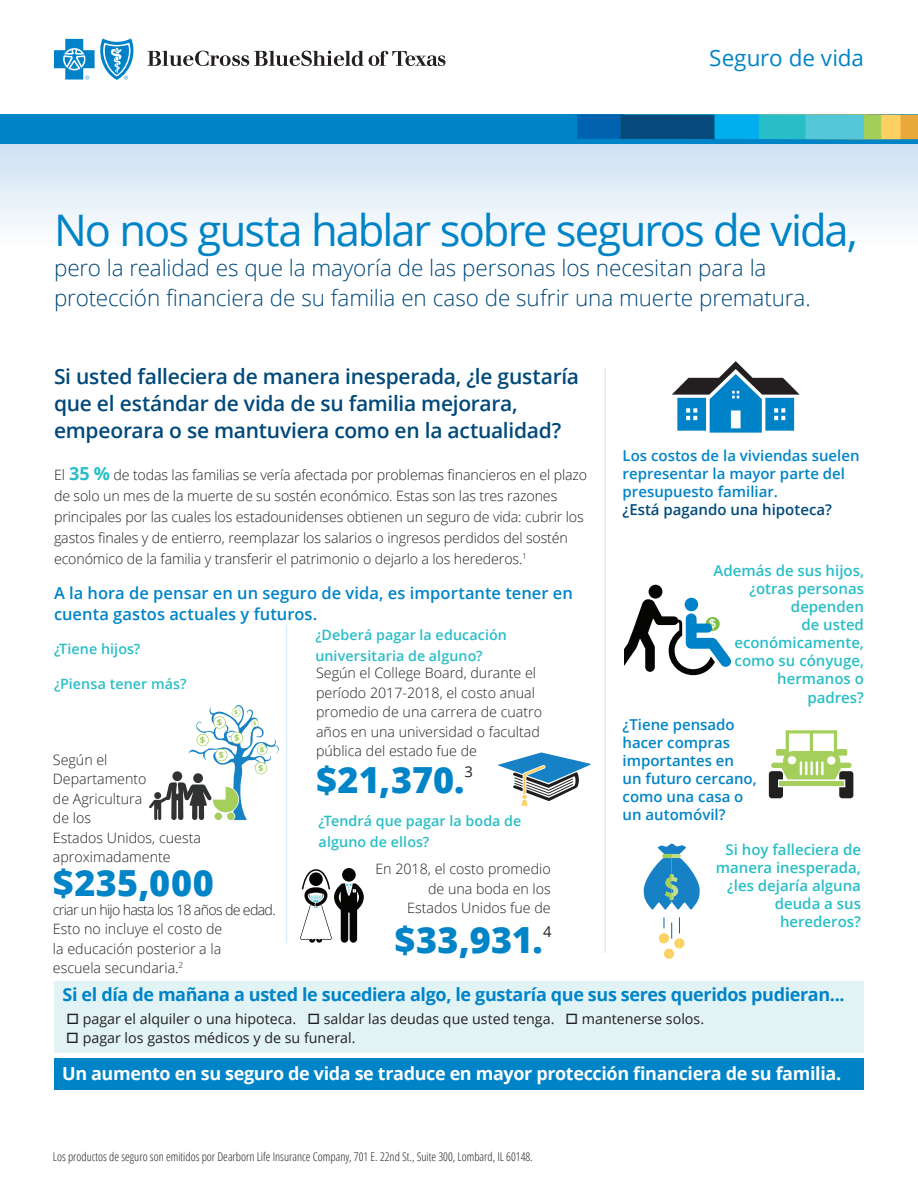
<style>
.page{position:relative;width:918px;height:1188px;background:#fff}
.page>*{position:absolute;margin:0;border:0;box-sizing:border-box;transform-origin:0 0}
.t1{font:43.5px "Open Sans";letter-spacing:-.045em;color:#0084c8}
.t2{font:800 36px "Open Sans";letter-spacing:.005em;color:#0084c8}
.t3{font:300 22.5px/30px "Open Sans";letter-spacing:-.005em;color:#00497b}
.t4{font:22.5px "Open Sans";letter-spacing:-.005em;color:#0084c8}
.t5{font:600 21px/27px "Open Sans";letter-spacing:-.015em;color:#00497b}
.t6{font:700 18px "Open Sans";letter-spacing:-.02em;color:#0084c8}
.t7{font:700 18px "Open Sans";letter-spacing:-.02em;color:#fff}
.t8{font:600 16.5px/21px "Open Sans";color:#0084c8}
.t9{font:600 15px/18px "Open Sans";color:#28bec7;text-align:right}
.t10{font:600 15px/18px "Open Sans";color:#0084c8}
.t11{font:600 15px "Open Sans";color:#00497b}
.t12{font:14.85px "Open Sans";color:#231f20}
.t13{font:300 14.25px/19.5px "Open Sans";letter-spacing:-.01em;color:#231f20}
.t14{font:14.25px "Open Sans";color:#231f20}
.t15{font:600 14.25px/21px "Open Sans";letter-spacing:.01em;color:#28bec7}
.t16{font:300 condensed 12px "Open Sans";color:#231f20}
.s1{font-weight:700;font-size:18px;color:#28bec7}
</style>
<div class="page">
<svg style="left:0;top:144px;width:918px;height:84px;background:#e0ecf7"></svg>
<div style="left:0;top:137px;width:918px;height:7px;background:#0084c8"></div>
<svg style="left:0;top:114px;width:918px;height:25px;background:#1589bb"></svg>
<hr style="left:604px;top:368px;width:2px;height:585px;background:#ddedf8">
<hr style="left:286px;top:625px;width:1px;height:318px;background:#ddedf8">
<svg style="left:149px;top:705px;width:130px;height:115px"></svg>
<svg style="left:300px;top:869px;width:64px;height:74px"></svg>
<svg style="left:498px;top:752px;width:93px;height:54px"></svg>
<svg style="left:672px;top:361px;width:128px;height:72px"></svg>
<div style="left:649px;top:585px;width:13px;height:14px;background:#050504;border-radius:50%"></div>
<svg style="left:769px;top:730px;width:84px;height:68px"></svg>
<svg style="left:644px;top:844px;width:56px;height:66px"></svg>
<svg style="left:659px;top:918px;width:26px;height:41px"></svg>
<div style="left:54px;top:982px;width:810px;height:71px;background:#e1f3f5"></div>
<div style="left:54px;top:1058px;width:810px;height:32px;background:#0084c8"></div>
<svg style="left:147px;top:51px;width:298px;height:15px"></svg>
<svg style="left:54px;top:38px;width:80px;height:42px"></svg>
<svg style="left:624px;top:599px;width:107px;height:76px"></svg>
<h3 class="t4" style="left:709px;top:43px;width:156px">Seguro de vida</h3>
<h1 class="t1" style="left:54px;top:200px;width:805px">No nos gusta hablar sobre seguros de vida,</h1>
<h3 class="t3" style="left:54px;top:252px;width:758px">pero la realidad es que la mayoría de las personas los necesitan para la protección financiera de su familia en caso de sufrir una muerte prematura.</h3>
<h3 class="t5" style="left:54px;top:363px;width:527px">Si usted falleciera de manera inesperada, ¿le gustaría que el estándar de vida de su familia mejorara, empeorara o se mantuviera como en la actualidad?</h3>
<p class="t13" style="left:54px;top:464px;width:535px;line-height:21px">El <span class="s1">35 %</span> de todas las familias se vería afectada por problemas financieros en el plazo de solo un mes de la muerte de su sostén económico. Estas son las tres razones principales por las cuales los estadounidenses obtienen un seguro de vida: cubrir los gastos finales y de entierro, reemplazar los salarios o ingresos perdidos del sostén económico de la familia y transferir el patrimonio o dejarlo a los herederos.<sup>1</sup></p>
<p class="t8" style="left:54px;top:582px;width:520px">A la hora de pensar en un seguro de vida, es importante tener en cuenta gastos actuales y futuros.</p>
<p class="t15" style="left:54px;top:638px;width:88px">¿Tiene hijos?</p>
<p class="t15" style="left:54px;top:673px;width:134px">¿Piensa tener más?</p>
<p class="t15" style="left:315px;top:624px;width:193px">¿Deberá pagar la educación universitaria de alguno?</p>
<p class="t13" style="left:316px;top:663px;width:228px">Según el College Board, durante el período 2017-2018, el costo anual promedio de una carrera de cuatro años en una universidad o facultad pública del estado fue de</p>
<h2 class="t2" style="left:316px;top:753px;width:150px">$21,370.</h2>
<p class="t12" style="left:464px;top:762px;width:10px">3</p>
<p class="t13" style="left:53px;top:749px;width:150px">Según el<br>Departamento<br>de Agricultura<br>de los<br>Estados Unidos, cuesta aproximadamente</p>
<p class="t13" style="left:53px;top:899px;width:224px">criar un hijo hasta los 18 años de edad.<br>Esto no incluye el costo de<br>la educación posterior a la<br>escuela secundaria.<sup>2</sup></p>
<p class="t15" style="left:319px;top:810px;width:204px">¿Tendrá que pagar la boda de alguno de ellos?</p>
<p class="t13" style="left:375px;top:859px;width:177px;text-align:right">En 2018, el costo promedio de una boda en los<br>Estados Unidos fue de</p>
<h2 class="t2" style="left:53px;top:856px;width:163px">$235,000</h2>
<h2 class="t2" style="left:395px;top:912px;width:150px">$33,931.</h2>
<p class="t12" style="left:543px;top:921px;width:10px">4</p>
<p class="t10" style="left:623px;top:446px;width:238px">Los costos de la viviendas suelen representar la mayor parte del presupuesto familiar.</p>
<p class="t11" style="left:623px;top:499px;width:211px">¿Está pagando una hipoteca?</p>
<p class="t9" style="left:714px;top:561px;width:152px">Además de sus hijos, ¿otras personas dependen<br>de usted económicamente, como su cónyuge, hermanos o</p>
<p class="t9" style="left:807px;top:689px;width:58px">padres?</p>
<p class="t10" style="left:623px;top:715px;width:136px">¿Tiene pensado hacer compras importantes en un futuro cercano, como una casa o un automóvil?</p>
<p class="t9" style="left:716px;top:840px;width:147px">Si hoy falleciera de manera inesperada, ¿les dejaría alguna deuda a sus herederos?</p>
<p class="t6" style="left:63px;top:981px;width:783px">Si el día de mañana a usted le sucediera algo, le gustaría que sus seres queridos pudieran...</p>
<p class="t14" style="left:66px;top:1009px;width:639px">□ pagar el alquiler o una hipoteca. □ saldar las deudas que usted tenga. □ mantenerse solos.</p>
<p class="t14" style="left:66px;top:1028px;width:291px">□ pagar los gastos médicos y de su funeral.</p>
<p class="t7" style="left:62px;top:1061px;width:781px">Un aumento en su seguro de vida se traduce en mayor protección financiera de su familia.</p>
<p class="t16" style="left:53px;top:1148px;width:481px">Los productos de seguro son emitidos por Dearborn Life Insurance Company, 701 E. 22nd St., Suite 300, Lombard, IL 60148.</p>
</div>
